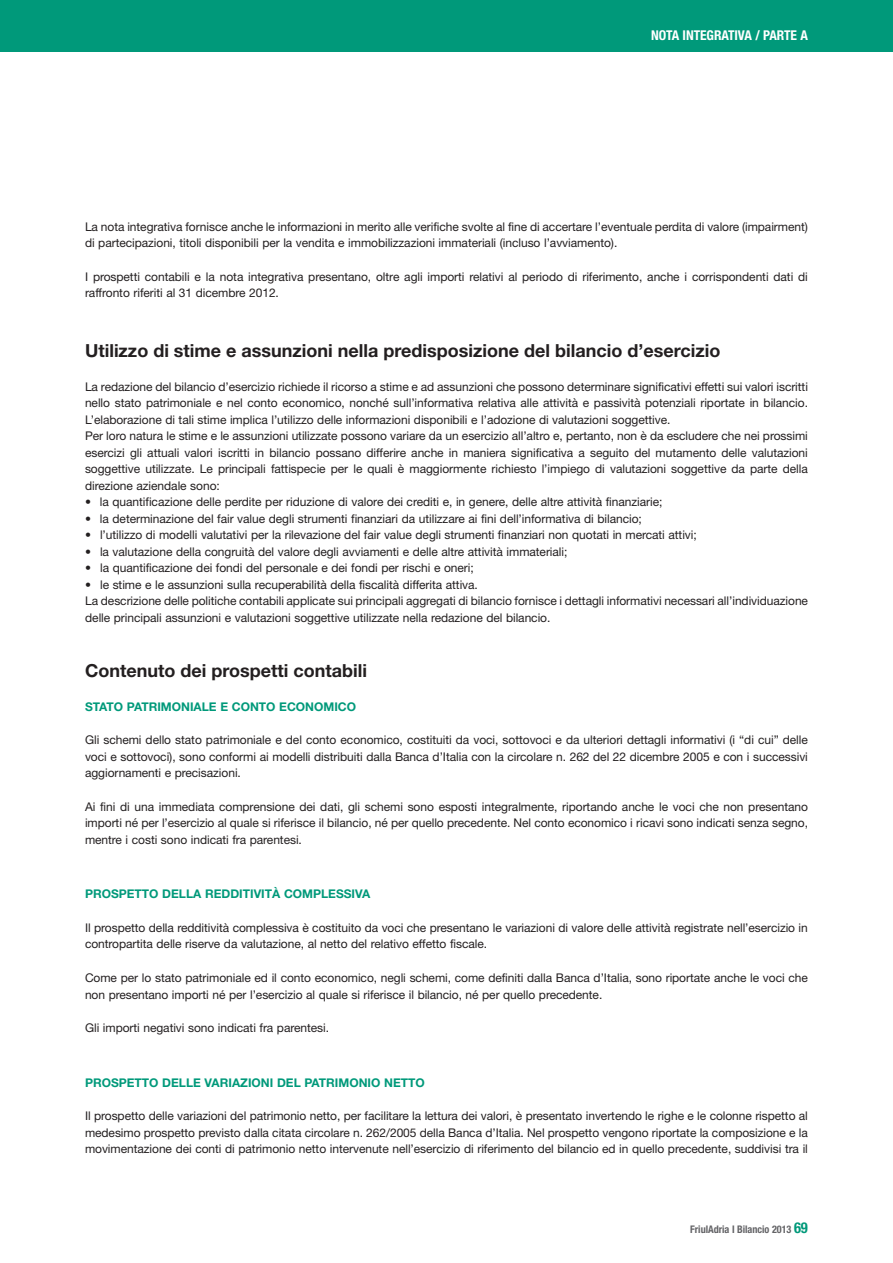
<style>
.page{position:relative;width:893px;height:1263px;background:#fff}
.page>*{position:absolute;margin:0;border:0;box-sizing:border-box;transform-origin:0 0}
.t1{font:700 18px "Helvetica Neue";color:#231f20}
.t2{font:700 condensed 13.5px "Helvetica Neue";letter-spacing:-.005em;color:#fff}
.t3{font:12px/16.5px "Helvetica Neue";letter-spacing:-.005em;color:#231f20}
.t4{font:700 12px "Helvetica Neue";color:#00997a}
.t5{font:700 condensed 10.5px "Helvetica Neue";letter-spacing:-.005em;color:#636366}
.s1{font-size:15px;color:#00997a}
</style>
<div class="page">
<div style="left:0;top:0;width:893px;height:51px;background:#00997a"></div>
<p class="t2" style="left:651px;top:27px;width:157px">NOTA INTEGRATIVA / PARTE A</p>
<p class="t3" style="left:85px;top:218px;width:724px">La nota integrativa fornisce anche le informazioni in merito alle verifiche svolte al fine di accertare l’eventuale perdita di valore (impairment) di partecipazioni, titoli disponibili per la vendita e immobilizzazioni immateriali (incluso l’avviamento).</p>
<p class="t3" style="left:85px;top:268px;width:724px">I prospetti contabili e la nota integrativa presentano, oltre agli importi relativi al periodo di riferimento, anche i corrispondenti dati di raffronto riferiti al 31 dicembre 2012.</p>
<h1 class="t1" style="left:85px;top:339px;width:637px">Utilizzo di stime e assunzioni nella predisposizione del bilancio d’esercizio</h1>
<p class="t3" style="left:85px;top:378px;width:724px">La redazione del bilancio d’esercizio richiede il ricorso a stime e ad assunzioni che possono determinare significativi effetti sui valori iscritti nello stato patrimoniale e nel conto economico, nonché sull’informativa relativa alle attività e passività potenziali riportate in bilancio.<br>L’elaborazione di tali stime implica l’utilizzo delle informazioni disponibili e l’adozione di valutazioni soggettive.<br>Per loro natura le stime e le assunzioni utilizzate possono variare da un esercizio all’altro e, pertanto, non è da escludere che nei prossimi esercizi gli attuali valori iscritti in bilancio possano differire anche in maniera significativa a seguito del mutamento delle valutazioni soggettive utilizzate. Le principali fattispecie per le quali è maggiormente richiesto l’impiego di valutazioni soggettive da parte della direzione aziendale sono:</p>
<p class="t3" style="left:85px;top:493px;width:579px">• la quantificazione delle perdite per riduzione di valore dei crediti e, in genere, delle altre attività finanziarie;</p>
<p class="t3" style="left:85px;top:510px;width:558px">• la determinazione del fair value degli strumenti finanziari da utilizzare ai fini dell’informativa di bilancio;</p>
<p class="t3" style="left:85px;top:526px;width:613px">• l’utilizzo di modelli valutativi per la rilevazione del fair value degli strumenti finanziari non quotati in mercati attivi;</p>
<p class="t3" style="left:85px;top:543px;width:484px">• la valutazione della congruità del valore degli avviamenti e delle altre attività immateriali;</p>
<p class="t3" style="left:85px;top:559px;width:390px">• la quantificazione dei fondi del personale e dei fondi per rischi e oneri;</p>
<p class="t3" style="left:85px;top:576px;width:724px">• le stime e le assunzioni sulla recuperabilità della fiscalità differita attiva.<br>La descrizione delle politiche contabili applicate sui principali aggregati di bilancio fornisce i dettagli informativi necessari all’individuazione delle principali assunzioni e valutazioni soggettive utilizzate nella redazione del bilancio.</p>
<h1 class="t1" style="left:85px;top:660px;width:283px">Contenuto dei prospetti contabili</h1>
<p class="t4" style="left:85px;top:699px;width:272px">STATO PATRIMONIALE E CONTO ECONOMICO</p>
<p class="t3" style="left:85px;top:731px;width:724px;text-align:justify">Gli schemi dello stato patrimoniale e del conto economico, costituiti da voci, sottovoci e da ulteriori dettagli informativi (i “di cui” delle voci e sottovoci), sono conformi ai modelli distribuiti dalla Banca d’Italia con la circolare n. 262 del 22 dicembre 2005 e con i successivi aggiornamenti e precisazioni.</p>
<p class="t3" style="left:85px;top:798px;width:724px;text-align:justify">Ai fini di una immediata comprensione dei dati, gli schemi sono esposti integralmente, riportando anche le voci che non presentano importi né per l’esercizio al quale si riferisce il bilancio, né per quello precedente. Nel conto economico i ricavi sono indicati senza segno, mentre i costi sono indicati fra parentesi.</p>
<p class="t4" style="left:85px;top:887px;width:51px">PROSPETTO</p>
<p class="t4" style="left:162px;top:887px;width:9px">DELL</p>
<p class="t4" style="left:193px;top:887px;width:30px">A REDD</p>
<p class="t4" style="left:239px;top:887px;width:133px">ITIVITÀ COMPLESSIVA</p>
<p class="t3" style="left:85px;top:919px;width:724px">Il prospetto della redditività complessiva è costituito da voci che presentano le variazioni di valore delle attività registrate nell’esercizio in contropartita delle riserve da valutazione, al netto del relativo effetto fiscale.</p>
<p class="t3" style="left:85px;top:969px;width:724px">Come per lo stato patrimoniale ed il conto economico, negli schemi, come definiti dalla Banca d’Italia, sono riportate anche le voci che non presentano importi né per l’esercizio al quale si riferisce il bilancio, né per quello precedente.</p>
<p class="t3" style="left:85px;top:1019px;width:246px">Gli importi negativi sono indicati fra parentesi.</p>
<p class="t4" style="left:85px;top:1075px;width:51px">PROSPETTO</p>
<p class="t4" style="left:162px;top:1075px;width:9px">DELLE</p>
<p class="t4" style="left:205px;top:1075px;width:81px">VARIAZIONI DEL</p>
<p class="t4" style="left:304px;top:1075px;width:98px">PATRIMONIO NETTO</p>
<p class="t3" style="left:85px;top:1107px;width:724px;text-align:justify">Il prospetto delle variazioni del patrimonio netto, per facilitare la lettura dei valori, è presentato invertendo le righe e le colonne rispetto al medesimo prospetto previsto dalla citata circolare n. 262/2005 della Banca d’Italia. Nel prospetto vengono riportate la composizione e la movimentazione dei conti di patrimonio netto intervenute nell’esercizio di riferimento del bilancio ed in quello precedente, suddivisi tra il</p>
<p class="t5" style="left:690px;top:1223px;width:119px">FRIULADRIA I BILANCIO 2013 <span class="s1">69</span></p>
</div>
